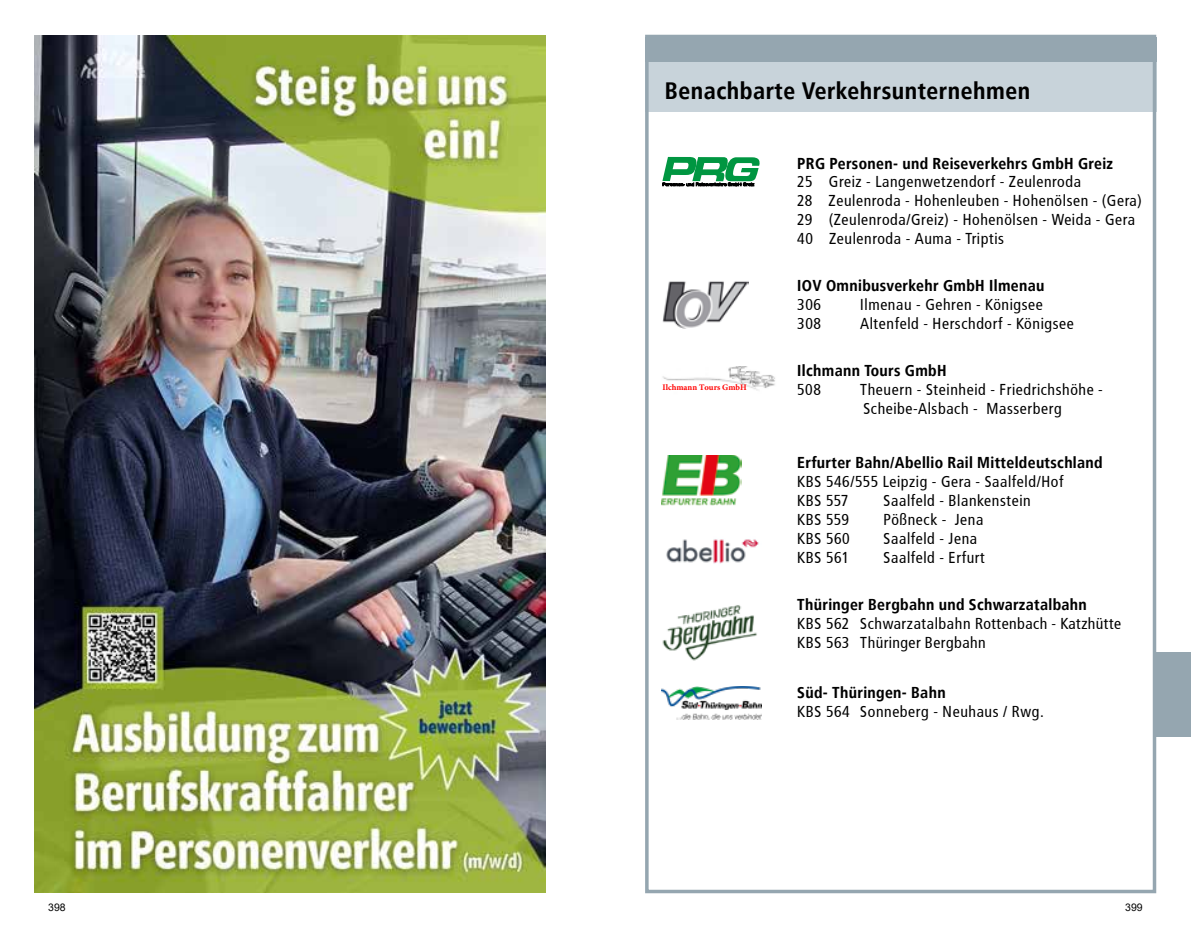
<style>
.page{position:relative;width:1191px;height:928px;background:#fff}
.page>*{position:absolute;margin:0;border:0;box-sizing:border-box;transform-origin:0 0}
.t1{font:700 23.62px "Transit";color:#000}
.t2{font:15.75px/18.9px "Transit";color:#000}
.t3{font:700 15.75px "Transit";color:#000}
.t4{font:10.5px "Arial";color:#000}
.t5{font:700 8.58px "Minion Pro";color:#f00}
</style>
<div class="page">
<img style="left:35px;top:35px;width:510px;height:857px">
<div style="left:645px;top:37px;width:511px;height:25px;background:#95a6b0"></div>
<div style="left:645px;top:62px;width:511px;height:50px;background:#c8d3da"></div>
<div style="left:645px;top:35px;width:511px;height:858px;border:4px solid #95a6b0"></div>
<svg style="left:662px;top:157px;width:98px;height:29px"></svg>
<img style="left:662px;top:281px;width:86px;height:47px">
<img style="left:662px;top:605px;width:95px;height:56px">
<div style="left:1156px;top:652px;width:35px;height:85px;background:#95a6b0"></div>
<img style="left:663px;top:367px;width:112px;height:23px">
<img style="left:662px;top:686px;width:99px;height:33px">
<img style="left:662px;top:455px;width:79px;height:51px">
<img style="left:666px;top:539px;width:93px;height:25px">
<h1 class="t1" style="left:665px;top:76px;width:367px">Benachbarte Verkehrsunternehmen</h1>
<p class="t5" style="left:662px;top:381px;width:86px">Ilchmann Tours GmbH</p>
<p class="t3" style="left:797px;top:153px;width:318px">PRG Personen- und Reiseverkehrs GmbH Greiz</p>
<p class="t2" style="left:797px;top:173px;width:347px">25 Greiz - Langenwetzendorf - Zeulenroda<br>28 Zeulenroda - Hohenleuben - Hohenölsen - (Gera)<br>29 (Zeulenroda/Greiz) - Hohenölsen - Weida - Gera 40 Zeulenroda - Auma - Triptis</p>
<p class="t3" style="left:797px;top:276px;width:249px">IOV Omnibusverkehr GmbH Ilmenau</p>
<p class="t2" style="left:797px;top:295px;width:26px">306</p>
<p class="t2" style="left:860px;top:295px;width:185px">Ilmenau - Gehren - Königsee</p>
<p class="t2" style="left:797px;top:314px;width:26px">308</p>
<p class="t2" style="left:860px;top:314px;width:216px">Altenfeld - Herschdorf - Königsee</p>
<p class="t3" style="left:797px;top:360px;width:151px">Ilchmann Tours GmbH</p>
<p class="t2" style="left:797px;top:380px;width:26px">508</p>
<p class="t2" style="left:860px;top:380px;width:245px">Theuern - Steinheid - Friedrichshöhe -<br>Scheibe-Alsbach - Masserberg</p>
<p class="t3" style="left:797px;top:453px;width:307px">Erfurter Bahn/Abellio Rail Mitteldeutschland</p>
<p class="t2" style="left:797px;top:472px;width:268px">KBS 546/555 Leipzig - Gera - Saalfeld/Hof<br>KBS 557</p>
<p class="t2" style="left:883px;top:491px;width:149px">Saalfeld - Blankenstein</p>
<p class="t2" style="left:797px;top:510px;width:54px">KBS 559</p>
<p class="t2" style="left:883px;top:510px;width:102px">Pößneck - Jena</p>
<p class="t2" style="left:797px;top:529px;width:55px">KBS 560</p>
<p class="t2" style="left:883px;top:529px;width:96px">Saalfeld - Jena</p>
<p class="t2" style="left:797px;top:548px;width:54px">KBS 561</p>
<p class="t2" style="left:883px;top:548px;width:103px">Saalfeld - Erfurt</p>
<p class="t3" style="left:797px;top:594px;width:291px">Thüringer Bergbahn und Schwarzatalbahn</p>
<p class="t2" style="left:797px;top:614px;width:326px">KBS 562 Schwarzatalbahn Rottenbach - Katzhütte<br>KBS 563 Thüringer Bergbahn</p>
<p class="t3" style="left:797px;top:682px;width:150px">Süd- Thüringen- Bahn</p>
<p class="t2" style="left:797px;top:702px;width:249px">KBS 564 Sonneberg - Neuhaus / Rwg.</p>
<p class="t4" style="left:48px;top:900px;width:19px">398</p>
<p class="t4" style="left:1125px;top:900px;width:19px">399</p>
</div>
